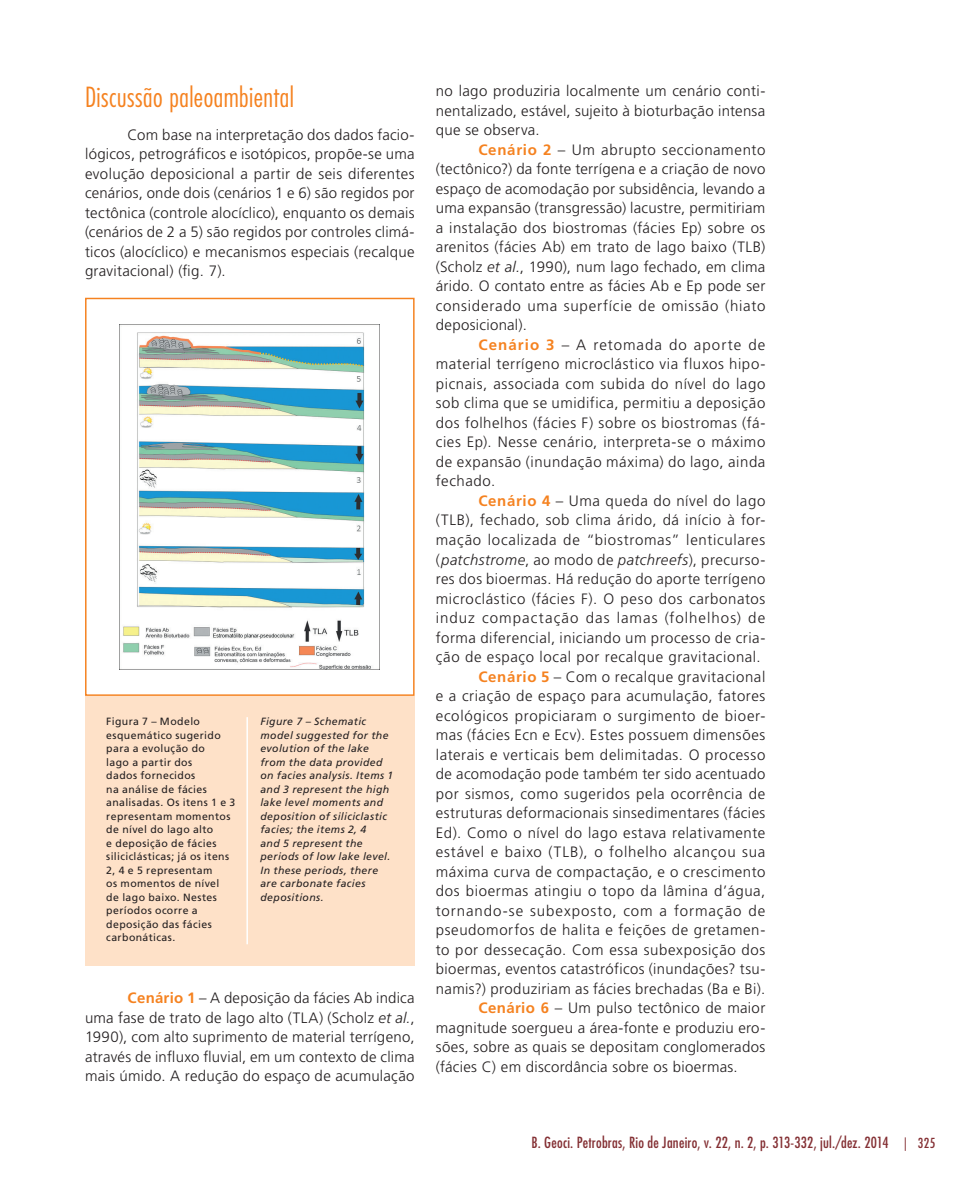
<style>
.page{position:relative;width:978px;height:1191px;background:#fff}
.page>*{position:absolute;margin:0;border:0;box-sizing:border-box;transform-origin:0 0}
.t1{font:300 condensed 27px "Futura Std";letter-spacing:.015em;color:#f58220}
.t2{font:300 15px/19.5px "Frutiger LT Std";letter-spacing:.035em;color:#231f20;text-align:justify}
.t3{font:condensed 15px "Futura Std";letter-spacing:.015em;color:#843034}
.t4{font:300 15px "Frutiger LT Std";letter-spacing:.015em;color:#231f20}
.t5{font:300 15px "Frutiger LT Std";letter-spacing:.07em;color:#231f20}
.t6{font:300 15px "Frutiger LT Std";letter-spacing:.065em;color:#231f20}
.t7{font:condensed 13.5px "Futura Std";color:#843034}
.t8{font:10.5px/13.5px "Frutiger LT Std";letter-spacing:.04em;color:#231f20}
.t9{font:italic 10.5px/13.5px "Frutiger LT Std";letter-spacing:.035em;color:#231f20}
.s1{font-weight:700;color:#f58220}
.s2{font-style:italic}
</style>
<div class="page">
<img style="left:120px;top:324px;width:260px;height:345px">
<div style="left:85px;top:696px;width:330px;height:269px;background:#fee1c8"></div>
<div style="left:85px;top:298px;width:330px;height:398px;border:1px solid #f58220"></div>
<hr style="left:246px;top:717px;width:2px;height:227px;background:#fff">
<h1 class="t1" style="left:85px;top:81px;width:210px">Discussão paleoambiental</h1>
<p class="t2" style="left:85px;top:125px;width:331px;text-indent:43px">Com base na interpretação dos dados facio&shy;lógicos, petrográficos e isotópicos, propõe-se uma evolução deposicional a partir de seis diferentes cenários, onde dois (cenários 1 e 6) são regidos por tectônica (controle alocíclico), enquanto os demais (cenários de 2 a 5) são regidos por controles climá&shy;ticos (alocíclico) e mecanismos especiais (recalque gravitacional) (fig. 7).</p>
<p class="t8" style="left:106px;top:714px;width:131px">Figura 7 – Modelo esquemático sugerido para a evolução do<br>lago a partir dos<br>dados fornecidos<br>na análise de fácies analisadas. Os itens 1 e 3 representam momentos de nível do lago alto<br>e deposição de fácies siliciclásticas; já os itens<br>2, 4 e 5 representam<br>os momentos de nível<br>de lago baixo. Nestes períodos ocorre a deposição das fácies carbonáticas.</p>
<p class="t9" style="left:260px;top:714px;width:134px">Figure 7 – Schematic model suggested for the evolution of the lake from the data provided on facies analysis. Items 1 and 3 represent the high lake level moments and deposition of siliciclastic facies; the items 2, 4<br>and 5 represent the periods of low lake level.<br>In these periods, there are carbonate facies depositions.</p>
<p class="t2" style="left:85px;top:988px;width:331px;text-indent:43px"><span class="s1">Cenário 1</span> – A deposição da fácies Ab indica uma fase de trato de lago alto (TLA) (Scholz <span class="s2">et al.</span>, 1990), com alto suprimento de material terrígeno, através de influxo fluvial, em um contexto de clima mais úmido. A redução do espaço de acumulação</p>
<p class="t2" style="left:436px;top:82px;width:331px">no lago produziria localmente um cenário conti&shy;nentalizado, estável, sujeito à bioturbação intensa que se observa.</p>
<p class="t2" style="left:436px;top:140px;width:331px;text-indent:43px"><span class="s1">Cenário 2</span> – Um abrupto seccionamento (tectônico?) da fonte terrígena e a criação de novo espaço de acomodação por subsidência, levando a uma expansão (transgressão) lacustre, permitiriam a instalação dos biostromas (fácies Ep) sobre os arenitos (fácies Ab) em trato de lago baixo (TLB) (Scholz <span class="s2">et al.</span>, 1990), num lago fechado, em clima árido. O contato entre as fácies Ab e Ep pode ser considerado uma superfície de omissão (hiato deposicional).</p>
<p class="t2" style="left:436px;top:335px;width:331px;text-indent:43px"><span class="s1">Cenário 3</span> – A retomada do aporte de material terrígeno microclástico via fluxos hipo&shy;picnais, associada com subida do nível do lago sob clima que se umidifica, permitiu a deposição dos folhelhos (fácies F) sobre os biostromas (fá&shy;cies Ep). Nesse cenário, interpreta-se o máximo de expansão (inundação máxima) do lago, ainda fechado.</p>
<p class="t2" style="left:478px;top:491px;width:289px"><span class="s1">Cenário 4</span> – Uma queda do nível do lago</p>
<p class="t2" style="left:436px;top:511px;width:331px">(TLB), fechado, sob clima árido, dá início à for-</p>
<p class="t2" style="left:436px;top:530px;width:331px">mação localizada de “biostromas” lenticulares</p>
<p class="t2" style="left:436px;top:550px;width:331px">(<span class="s2">patchstrome</span>, ao modo de <span class="s2">patchreefs</span>), precurso-</p>
<p class="t2" style="left:436px;top:569px;width:331px">res dos bioermas. Há redução do aporte terrígeno</p>
<p class="t2" style="left:436px;top:589px;width:331px">microclástico (fácies F). O peso dos carbonatos</p>
<p class="t5" style="left:436px;top:609px;width:331px">induz compactação das lamas (folhelhos) de</p>
<p class="t2" style="left:436px;top:628px;width:331px">forma diferencial, iniciando um processo de cria-</p>
<p class="t2" style="left:436px;top:647px;width:326px">ção de espaço local por recalque gravitacional.</p>
<p class="t2" style="left:478px;top:667px;width:288px"><span class="s1">Cenário 5</span> – Com o recalque gravitacional</p>
<p class="t2" style="left:436px;top:686px;width:331px">e a criação de espaço para acumulação, fatores</p>
<p class="t2" style="left:436px;top:706px;width:331px">ecológicos propiciaram o surgimento de bioer-</p>
<p class="t2" style="left:436px;top:725px;width:331px">mas (fácies Ecn e Ecv). Estes possuem dimensões</p>
<p class="t2" style="left:436px;top:745px;width:331px">laterais e verticais bem delimitadas. O processo</p>
<p class="t2" style="left:436px;top:764px;width:331px">de acomodação pode também ter sido acentuado</p>
<p class="t2" style="left:436px;top:784px;width:331px">por sismos, como sugeridos pela ocorrência de</p>
<p class="t2" style="left:436px;top:803px;width:331px">estruturas deformacionais sinsedimentares (fácies</p>
<p class="t2" style="left:436px;top:823px;width:331px">Ed). Como o nível do lago estava relativamente</p>
<p class="t2" style="left:436px;top:842px;width:331px">estável e baixo (TLB), o folhelho alcançou sua</p>
<p class="t2" style="left:436px;top:862px;width:331px">máxima curva de compactação, e o crescimento</p>
<p class="t2" style="left:436px;top:881px;width:331px">dos bioermas atingiu o topo da lâmina d’água,</p>
<p class="t6" style="left:436px;top:902px;width:331px">tornando-se subexposto, com a formação de</p>
<p class="t2" style="left:436px;top:920px;width:331px">pseudomorfos de halita e feições de gretamen-</p>
<p class="t2" style="left:436px;top:940px;width:331px">to por dessecação. Com essa subexposição dos</p>
<p class="t2" style="left:436px;top:959px;width:331px">bioermas, eventos catastróficos (inundações? tsu-</p>
<p class="t2" style="left:436px;top:979px;width:331px">namis?) produziriam as fácies brechadas (Ba e Bi).</p>
<p class="t2" style="left:478px;top:998px;width:288px"><span class="s1">Cenário 6</span> – Um pulso tectônico de maior</p>
<p class="t4" style="left:436px;top:1019px;width:331px">magnitude soergueu a área-fonte e produziu ero-</p>
<p class="t2" style="left:436px;top:1037px;width:331px">sões, sobre as quais se depositam conglomerados</p>
<p class="t2" style="left:436px;top:1057px;width:303px">(fácies C) em discordância sobre os bioermas.</p>
<p class="t3" style="left:531px;top:1133px;width:359px">B. Geoci. Petrobras, Rio de Janeiro, v. 22, n. 2, p. 313-332, jul./dez. 2014</p>
<p class="t7" style="left:904px;top:1135px;width:33px">| 325</p>
</div>
